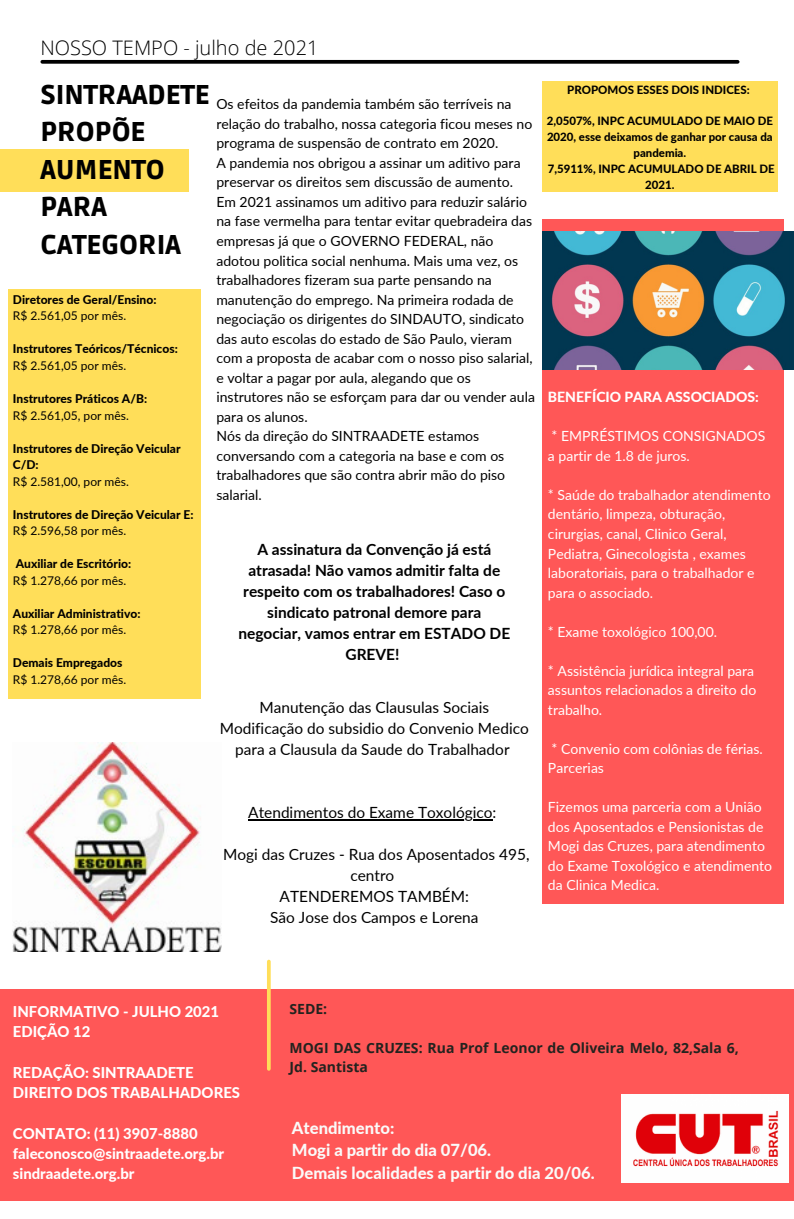
<style>
.page{position:relative;width:794px;height:1219px;background:#fff}
.page>*{position:absolute;margin:0;border:0;box-sizing:border-box;transform-origin:0 0}
.t1{font:900 27px/37.5px "Ruda";color:#000}
.t2{font:300 20px "Open Sans";color:#000}
.t3{font:800 16.6px "Lato";color:#fafaf9}
.t4{font:700 15.5px/21px "Lato";color:#000;text-align:center}
.t5{font:15.4px/21px "Lato";color:#000;text-align:center}
.t6{font:800 14.9px/20.3px "Lato";color:#fff}
.t7{font:14px/19.5px "Lato";color:#000}
.t8{font:14px/19.5px "Lato";color:#fff}
.t9{font:700 14px/19.5px "Open Sans";color:#23231f}
.t10{font:800 14px "Lato";color:#fff}
.t11{font:800 12px/16.5px "Lato";color:#000}
.t12{font:12px "Lato";color:#000}
.t13{font:800 11.4px/15.8px "Lato";color:#000;text-align:center}
.s1{font-weight:400}
</style>
<div class="page">
<svg style="left:42px;top:60px;width:695px;height:4px;background:#131313"></svg>
<div style="left:0;top:149px;width:189px;height:43px;background:#ffde59"></div>
<div style="left:8px;top:289px;width:193px;height:409px;background:#ffde59"></div>
<div style="left:542px;top:81px;width:235px;height:111px;background:#ffde59"></div>
<div style="left:542px;top:219px;width:241px;height:684px;background:#ff5757"></div>
<img style="left:542px;top:232px;width:252px;height:137px">
<div style="left:0;top:989px;width:794px;height:212px;background:#ff5757"></div>
<img style="left:13px;top:743px;width:209px;height:208px">
<img style="left:621px;top:1094px;width:167px;height:88px">
<hr style="left:248px;top:819px;width:244px;height:2px;background:#000">
<svg style="left:267px;top:961px;width:4px;height:108px"></svg>
<p class="t2" style="left:40px;top:34px;width:279px">NOSSO TEMPO - julho de 2021</p>
<p class="t1" style="left:40px;top:77px;width:171px">SINTRAADETE<br>PROPÕE<br>AUMENTO<br>PARA<br>CATEGORIA</p>
<p class="t7" style="left:216px;top:94px;width:317px">Os efeitos da pandemia também são terríveis na relação do trabalho, nossa categoria ficou meses no programa de suspensão de contrato em 2020.</p>
<p class="t7" style="left:216px;top:153px;width:306px">A pandemia nos obrigou a assinar um aditivo para preservar os direitos sem discussão de aumento.</p>
<p class="t7" style="left:216px;top:192px;width:320px">Em 2021 assinamos um aditivo para reduzir salário na fase vermelha para tentar evitar quebradeira das empresas já que o GOVERNO FEDERAL, não adotou politica social nenhuma. Mais uma vez, os trabalhadores fizeram sua parte pensando na manutenção do emprego. Na primeira rodada de negociação os dirigentes do SINDAUTO, sindicato das auto escolas do estado de São Paulo, vieram com a proposta de acabar com o nosso piso salarial, e voltar a pagar por aula, alegando que os instrutores não se esforçam para dar ou vender aula para os alunos.</p>
<p class="t7" style="left:216px;top:426px;width:290px">Nós da direção do SINTRAADETE estamos conversando com a categoria na base e com os trabalhadores que são contra abrir mão do piso salarial.</p>
<p class="t11" style="left:13px;top:291px;width:145px">Diretores de Geral/Ensino:</p>
<p class="t12" style="left:13px;top:309px;width:115px">R$ 2.561,05 por mês.</p>
<p class="t11" style="left:13px;top:340px;width:166px">Instrutores Teóricos/Técnicos:</p>
<p class="t12" style="left:13px;top:358px;width:115px">R$ 2.561,05 por mês.</p>
<p class="t11" style="left:13px;top:390px;width:136px">Instrutores Práticos A/B:</p>
<p class="t12" style="left:13px;top:408px;width:117px">R$ 2.561,05, por mês.</p>
<p class="t11" style="left:13px;top:440px;width:169px">Instrutores de Direção Veicular<br>C/D:</p>
<p class="t12" style="left:13px;top:474px;width:117px">R$ 2.581,00, por mês.</p>
<p class="t11" style="left:13px;top:506px;width:182px">Instrutores de Direção Veicular E:<br><span class="s1">R$ 2.596,58 por mês.</span></p>
<p class="t11" style="left:16px;top:555px;width:117px">Auxiliar de Escritório:</p>
<p class="t12" style="left:13px;top:573px;width:115px">R$ 1.278,66 por mês.</p>
<p class="t11" style="left:13px;top:605px;width:129px">Auxiliar Administrativo:</p>
<p class="t12" style="left:13px;top:622px;width:115px">R$ 1.278,66 por mês.</p>
<p class="t11" style="left:13px;top:654px;width:111px">Demais Empregados</p>
<p class="t12" style="left:13px;top:672px;width:115px">R$ 1.278,66 por mês.</p>
<p class="t4" style="left:238px;top:538px;width:273px">A assinatura da Convenção já está atrasada! Não vamos admitir falta de respeito com os trabalhadores! Caso o sindicato patronal demore para negociar, vamos entrar em ESTADO DE<br>GREVE!</p>
<p class="t5" style="left:259px;top:696px;width:231px">Manutenção das Clausulas Sociais</p>
<p class="t5" style="left:220px;top:717px;width:310px">Modificação do subsidio do Convenio Medico para a Clausula da Saude do Trabalhador</p>
<p class="t5" style="left:248px;top:801px;width:250px">Atendimentos do Exame Toxológico:</p>
<p class="t5" style="left:223px;top:843px;width:308px">Mogi das Cruzes - Rua dos Aposentados 495, centro</p>
<p class="t5" style="left:279px;top:885px;width:191px">ATENDEREMOS TAMBÉM:</p>
<p class="t5" style="left:270px;top:906px;width:210px">São Jose dos Campos e Lorena</p>
<p class="t13" style="left:567px;top:82px;width:184px">PROPOMOS ESSES DOIS INDICES:</p>
<p class="t13" style="left:546px;top:113px;width:227px">2,0507%, INPC ACUMULADO DE MAIO DE<br>2020, esse deixamos de ganhar por causa da pandemia.</p>
<p class="t13" style="left:547px;top:160px;width:228px">7,5911%, INPC ACUMULADO DE ABRIL DE<br>2021.</p>
<p class="t10" style="left:548px;top:388px;width:212px">BENEFÍCIO PARA ASSOCIADOS:</p>
<p class="t8" style="left:551px;top:426px;width:215px">* EMPRÉSTIMOS CONSIGNADOS</p>
<p class="t8" style="left:548px;top:446px;width:143px">a partir de 1.8 de juros.</p>
<p class="t8" style="left:548px;top:485px;width:224px">* Saúde do trabalhador atendimento dentário, limpeza, obturação, cirurgias, canal, Clinico Geral,<br>Pediatra, Ginecologista , exames laboratoriais, para o trabalhador e para o associado.</p>
<p class="t8" style="left:548px;top:621px;width:171px">* Exame toxológico 100,00.</p>
<p class="t8" style="left:548px;top:660px;width:210px">* Assistência jurídica integral para assuntos relacionados a direito do trabalho.</p>
<p class="t8" style="left:548px;top:738px;width:216px">* Convenio com colônias de férias.<br>Parcerias</p>
<p class="t8" style="left:548px;top:797px;width:226px">Fizemos uma parceria com a União dos Aposentados e Pensionistas de<br>Mogi das Cruzes, para atendimento do Exame Toxológico e atendimento da Clinica Medica.</p>
<p class="t6" style="left:13px;top:1001px;width:208px">INFORMATIVO - JULHO 2021</p>
<p class="t6" style="left:13px;top:1021px;width:79px">EDIÇÃO 12</p>
<p class="t6" style="left:13px;top:1062px;width:182px">REDAÇÃO: SINTRAADETE</p>
<p class="t6" style="left:13px;top:1082px;width:229px">DIREITO DOS TRABALHADORES</p>
<p class="t6" style="left:13px;top:1123px;width:213px">CONTATO: (11) 3907-8880 faleconosco@sintraadete.org.br sindraadete.org.br</p>
<p class="t9" style="left:289px;top:998px;width:39px">SEDE:</p>
<p class="t9" style="left:289px;top:1037px;width:451px">MOGI DAS CRUZES: Rua Prof Leonor de Oliveira Melo, 82,Sala 6,<br>Jd. Santista</p>
<p class="t3" style="left:292px;top:1117px;width:104px">Atendimento:</p>
<p class="t3" style="left:292px;top:1140px;width:201px">Mogi a partir do dia 07/06.</p>
<p class="t3" style="left:292px;top:1162px;width:304px">Demais localidades a partir do dia 20/06.</p>
</div>
